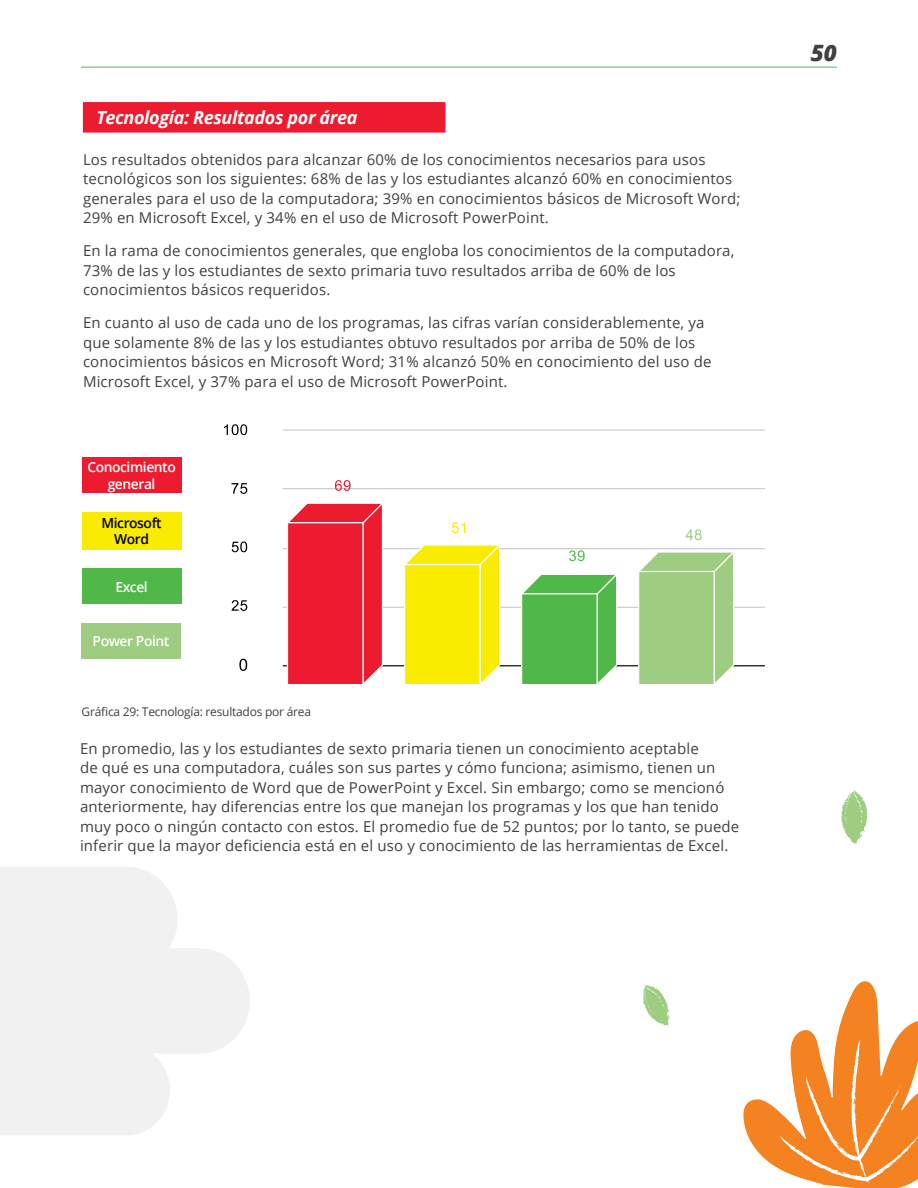
<style>
.page{position:relative;width:918px;height:1188px;background:#fff}
.page>*{position:absolute;margin:0;border:0;box-sizing:border-box;transform-origin:0 0}
.t1{font:italic 800 22.5px "Open Sans";color:#414042}
.t2{font:italic 700 18px "Open Sans";letter-spacing:-.02em;color:#fff}
.t3{font:15px/19.5px "Open Sans";letter-spacing:.01em;color:#414042}
.t4{font:600 13.8px/16.6px "Open Sans";letter-spacing:-.03em;color:#fff;text-align:center}
.t5{font:600 13.8px/16.6px "Open Sans";letter-spacing:-.03em;color:#000;text-align:center}
.t6{font:12px "Open Sans";letter-spacing:-.02em;color:#414042}
</style>
<div class="page">
<hr style="left:81px;top:67px;width:756px;height:1px;background:#50b848">
<div style="left:83px;top:102px;width:363px;height:31px;background:#ed1b2f"></div>
<hr style="left:283px;top:665px;width:482px;height:1px;background:#000">
<hr style="left:283px;top:607px;width:482px;height:1px;background:#cbcbcb">
<hr style="left:283px;top:548px;width:482px;height:1px;background:#cbcbcb">
<hr style="left:283px;top:488px;width:482px;height:1px;background:#cbcbcb">
<hr style="left:283px;top:429px;width:482px;height:2px;background:#cbcbcb">
<svg style="left:285px;top:503px;width:100px;height:180px"></svg>
<div style="left:287px;top:522px;width:77px;height:163px;background:#ed1b2f;border:1px solid #fff"></div>
<svg style="left:402px;top:545px;width:100px;height:138px"></svg>
<div style="left:404px;top:564px;width:77px;height:121px;background:#f9ec00;border:1px solid #fff"></div>
<svg style="left:519px;top:574px;width:100px;height:109px"></svg>
<div style="left:521px;top:593px;width:77px;height:92px;background:#50b848;border:1px solid #fff"></div>
<svg style="left:636px;top:552px;width:100px;height:131px"></svg>
<div style="left:638px;top:571px;width:77px;height:114px;background:#9ecd81;border:1px solid #fff"></div>
<svg style="left:335px;top:480px;width:16px;height:11px"></svg>
<svg style="left:452px;top:522px;width:13px;height:11px"></svg>
<svg style="left:569px;top:550px;width:16px;height:11px"></svg>
<svg style="left:686px;top:529px;width:16px;height:11px"></svg>
<svg style="left:239px;top:659px;width:8px;height:12px"></svg>
<svg style="left:232px;top:600px;width:15px;height:11px"></svg>
<svg style="left:232px;top:542px;width:15px;height:10px"></svg>
<svg style="left:232px;top:483px;width:15px;height:11px"></svg>
<svg style="left:224px;top:424px;width:23px;height:11px"></svg>
<svg style="left:743px;top:981px;width:175px;height:207px"></svg>
<svg style="left:841px;top:789px;width:26px;height:56px"></svg>
<svg style="left:643px;top:985px;width:27px;height:41px"></svg>
<div style="left:82px;top:458px;width:100px;height:35px;background:#ed1b2f"></div>
<div style="left:82px;top:512px;width:100px;height:37px;background:#f9ec00"></div>
<div style="left:81px;top:623px;width:100px;height:36px;background:#9ecd81"></div>
<div style="left:82px;top:568px;width:100px;height:36px;background:#50b848"></div>
<svg style="left:0;top:867px;width:250px;height:268px"></svg>
<p class="t2" style="left:96px;top:105px;width:263px">Tecnología: Resultados por área</p>
<p class="t3" style="left:83px;top:149px;width:659px">Los resultados obtenidos para alcanzar 60% de los conocimientos necesarios para usos tecnológicos son los siguientes: 68% de las y los estudiantes alcanzó 60% en conocimientos generales para el uso de la computadora; 39% en conocimientos básicos de Microsoft Word; 29% en Microsoft Excel, y 34% en el uso de Microsoft PowerPoint.</p>
<p class="t3" style="left:83px;top:241px;width:653px">En la rama de conocimientos generales, que engloba los conocimientos de la computadora,<br>73% de las y los estudiantes de sexto primaria tuvo resultados arriba de 60% de los conocimientos básicos requeridos.</p>
<p class="t3" style="left:83px;top:313px;width:630px">En cuanto al uso de cada uno de los programas, las cifras varían considerablemente, ya que solamente 8% de las y los estudiantes obtuvo resultados por arriba de 50% de los conocimientos básicos en Microsoft Word; 31% alcanzó 50% en conocimiento del uso de Microsoft Excel, y 37% para el uso de Microsoft PowerPoint.</p>
<p class="t4" style="left:87px;top:459px;width:90px">Conocimiento general</p>
<p class="t5" style="left:101px;top:514px;width:62px">Microsoft<br>Word</p>
<p class="t4" style="left:115px;top:578px;width:34px">Excel</p>
<p class="t4" style="left:93px;top:633px;width:78px">Power Point</p>
<p class="t6" style="left:82px;top:703px;width:231px">Gráfica 29: Tecnología: resultados por área</p>
<p class="t3" style="left:80px;top:738px;width:661px">En promedio, las y los estudiantes de sexto primaria tienen un conocimiento aceptable<br>de qué es una computadora, cuáles son sus partes y cómo funciona; asimismo, tienen un mayor conocimiento de Word que de PowerPoint y Excel. Sin embargo; como se mencionó anteriormente, hay diferencias entre los que manejan los programas y los que han tenido muy poco o ningún contacto con estos. El promedio fue de 52 puntos; por lo tanto, se puede inferir que la mayor deficiencia está en el uso y conocimiento de las herramientas de Excel.</p>
<h1 class="t1" style="left:811px;top:35px;width:28px">50</h1>
</div>
